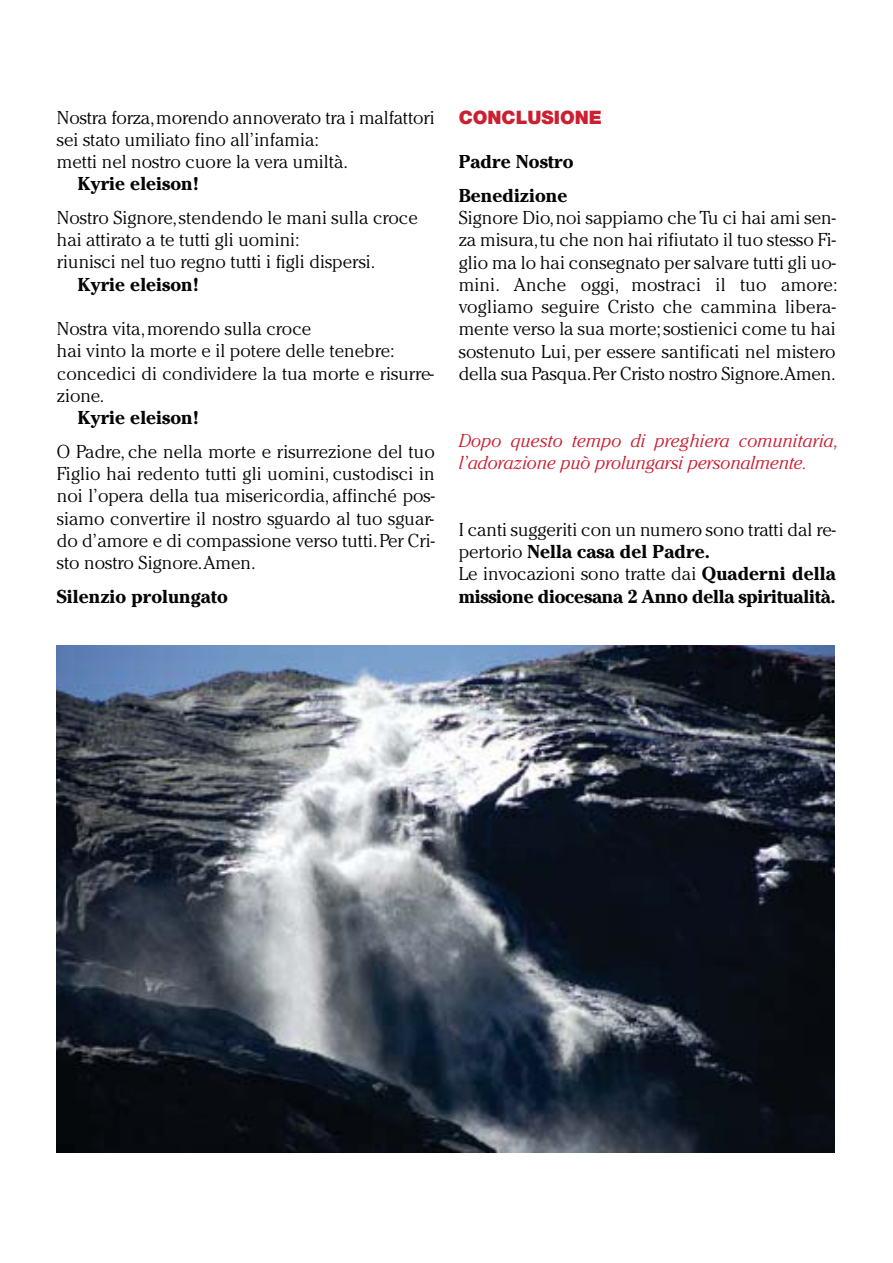
<style>
.page{position:relative;width:893px;height:1263px;background:#fff}
.page>*{position:absolute;margin:0;border:0;box-sizing:border-box;transform-origin:0 0}
.t1{font:300 18.6px/22.2px "Cheltenham";color:#040505}
.t2{font:700 18.6px/33.5px "Cheltenham";color:#040505}
.t3{font:italic 300 18.6px/22.2px "Cheltenham";color:#cb1f32}
.t4{font:900 18.6px "Helvetica Neue";color:#cb1f32}
.s1{font-weight:700}
</style>
<div class="page">
<img style="left:57px;top:645px;width:777px;height:507px">
<p class="t1" style="left:57px;top:108px;width:379px">Nostra forza, morendo annoverato tra i malfattori sei stato umiliato fino all’infamia:<br>metti nel nostro cuore la vera umiltà.</p>
<p class="t2" style="left:78px;top:169px;width:123px">Kyrie eleison!</p>
<p class="t1" style="left:57px;top:208px;width:362px">Nostro Signore, stendendo le mani sulla croce hai attirato a te tutti gli uomini:<br>riunisci nel tuo regno tutti i figli dispersi.</p>
<p class="t2" style="left:78px;top:269px;width:123px">Kyrie eleison!</p>
<p class="t1" style="left:57px;top:319px;width:378px">Nostra vita, morendo sulla croce<br>hai vinto la morte e il potere delle tenebre: concedici di condividere la tua morte e risurre&shy;zione.</p>
<p class="t2" style="left:78px;top:403px;width:123px">Kyrie eleison!</p>
<p class="t1" style="left:57px;top:442px;width:379px;text-align:justify">O Padre, che nella morte e risurrezione del tuo Figlio hai redento tutti gli uomini, custodisci in noi l’opera della tua misericordia, affinché pos&shy;siamo convertire il nostro sguardo al tuo sguar&shy;do d’amore e di compassione verso tutti. Per Cri&shy;sto nostro Signore. Amen.</p>
<p class="t2" style="left:57px;top:581px;width:172px">Silenzio prolungato</p>
<p class="t4" style="left:459px;top:110px;width:145px">CONCLUSIONE</p>
<p class="t2" style="left:459px;top:147px;width:116px">Padre Nostro<br>Benedizione</p>
<p class="t1" style="left:459px;top:208px;width:380px;text-align:justify">Signore Dio, noi sappiamo che Tu ci hai ami sen&shy;za misura, tu che non hai rifiutato il tuo stesso Fi&shy;glio ma lo hai consegnato per salvare tutti gli uo&shy;mini. Anche oggi, mostraci il tuo amore: vogliamo seguire Cristo che cammina libera&shy;mente verso la sua morte; sostienici come tu hai sostenuto Lui, per essere santificati nel mistero della sua Pasqua. Per Cristo nostro Signore.Amen.</p>
<p class="t3" style="left:459px;top:431px;width:381px">Dopo questo tempo di preghiera comunitaria, l’adorazione può prolungarsi personalmente.</p>
<p class="t1" style="left:459px;top:520px;width:379px">I canti suggeriti con un numero sono tratti dal re&shy;pertorio <span class="s1">Nella casa del Padre.<br></span>Le invocazioni sono tratte dai <span class="s1">Quaderni della missione diocesana 2 Anno della spiritualità.</span></p>
</div>
